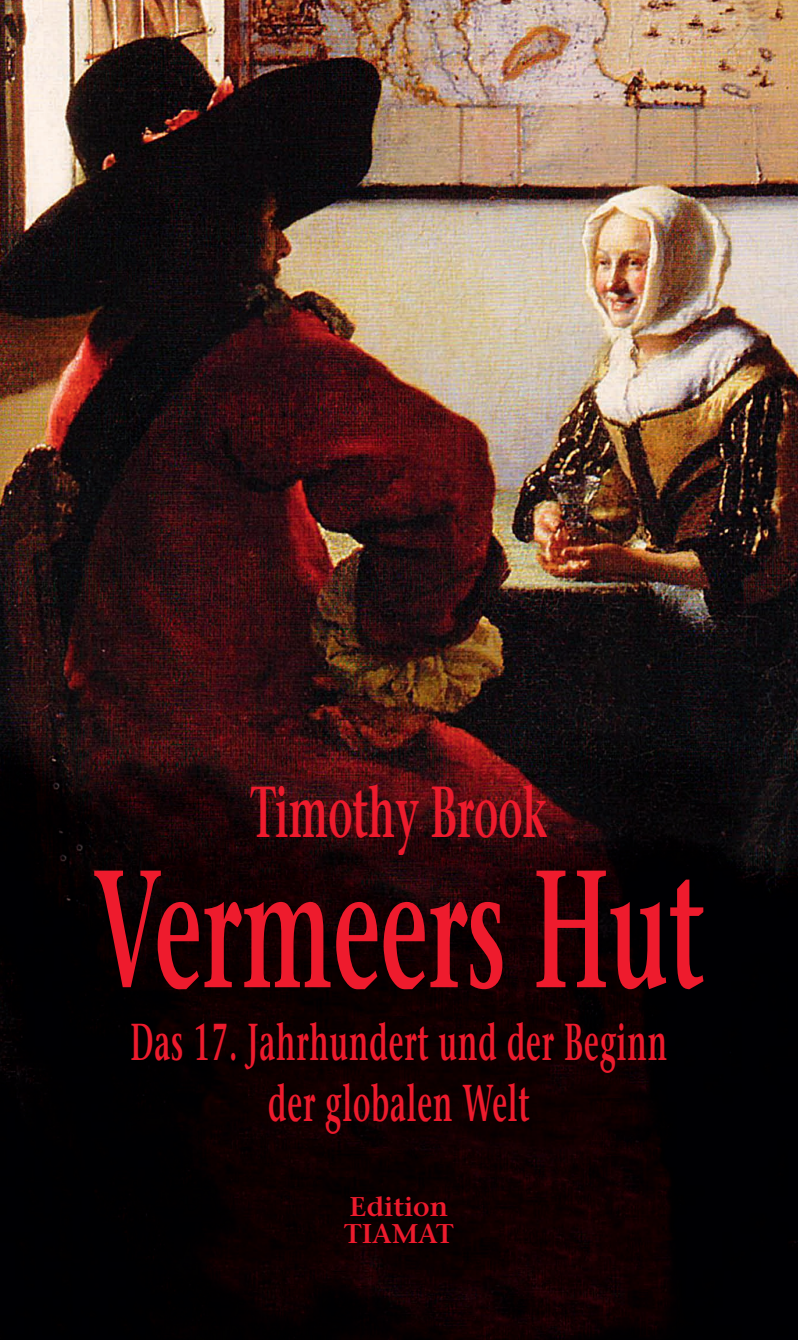
<style>
.page{position:relative;width:798px;height:1340px;background:#fff}
.page>*{position:absolute;margin:0;border:0;box-sizing:border-box;transform-origin:0 0}
.t1{font:600 166.5px "Stone Serif";color:#ee1b2d;scale:.55 1}
.t2{font:600 72px "Stone Serif";color:#ee1b2d;scale:.55 1}
.t3{font:600 51.75px/60.8px "Stone Serif";letter-spacing:.03em;color:#ee1b2d;text-align:center;scale:.55 1}
.t4{font:600 27px/27px "Stone Serif";color:#ee1b2d}
</style>
<div class="page">
<img style="left:0;top:0;width:797px;height:1339px">
<h2 class="t2" style="left:250px;top:767px;width:541px">Timothy Brook</h2>
<h1 class="t1" style="left:94px;top:826px;width:1111px">Vermeers Hut</h1>
<p class="t3" style="left:130px;top:1011px;width:977px">Das 17. Jahrhundert und der Beginn der globalen Welt</p>
<p class="t4" style="left:344px;top:1192px;width:111px">Edition<br>TIAMAT</p>
</div>
